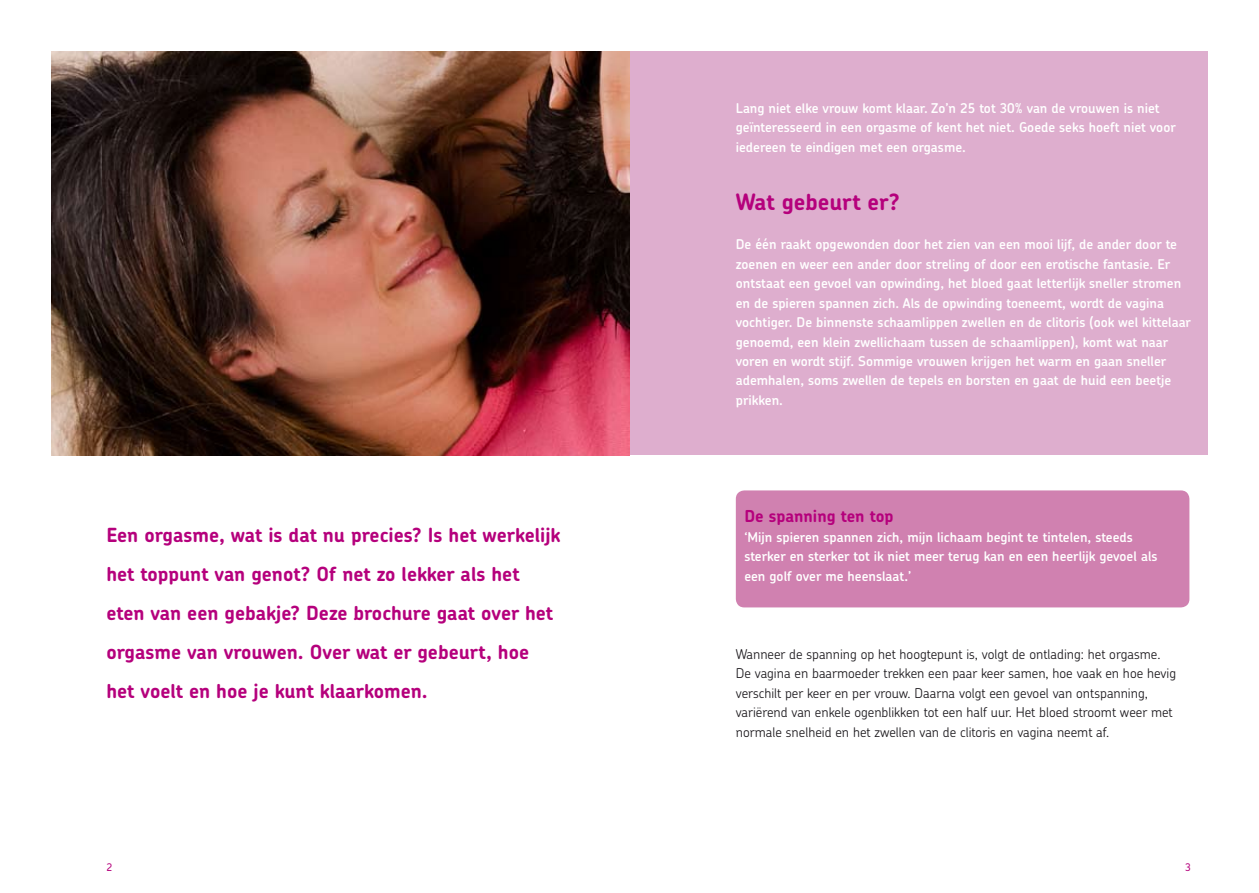
<style>
.page{position:relative;width:1259px;height:893px;background:#fff}
.page>*{position:absolute;margin:0;border:0;box-sizing:border-box;transform-origin:0 0}
.t1{font:700 22.5px "Chevin Std";color:#b5007c}
.t2{font:700 19.5px/39px "Chevin Std";color:#b5007c}
.t3{font:700 16.5px "Chevin Std";color:#b5007c}
.t4{font:600 13.5px/19.5px "Chevin Std";color:#fff}
.t5{font:300 13.5px/19.5px "Chevin Std";color:#1a171b}
.t6{font:500 10.5px "Chevin Std";color:#b5007c}
</style>
<div class="page">
<div style="left:80px;top:51px;width:1128px;height:404px;background:#deaece"></div>
<img style="left:51px;top:51px;width:578px;height:404px">
<div style="left:736px;top:490px;width:453px;height:117px;background:#d081b0;border-radius:9px"></div>
<h2 class="t2" style="left:106px;top:515px;width:456px">Een orgasme, wat is dat nu precies? Is het werkelijk het toppunt van genot? Of net zo lekker als het eten van een gebakje? Deze brochure gaat over het orgasme van vrouwen. Over wat er gebeurt, hoe het voelt en hoe je kunt klaarkomen.</h2>
<p class="t4" style="left:736px;top:98px;width:441px">Lang niet elke vrouw komt klaar. Zo’n 25 tot 30% van de vrouwen is niet geïnteresseerd in een orgasme of kent het niet. Goede seks hoeft niet voor iedereen te eindigen met een orgasme.</p>
<h1 class="t1" style="left:736px;top:187px;width:166px">Wat gebeurt er?</h1>
<p class="t4" style="left:736px;top:234px;width:457px">De één raakt opgewonden door het zien van een mooi lijf, de ander door te zoenen en weer een ander door streling of door een erotische fantasie. Er ontstaat een gevoel van opwinding, het bloed gaat letterlijk sneller stromen en de spieren spannen zich. Als de opwinding toeneemt, wordt de vagina vochtiger. De binnenste schaamlippen zwellen en de clitoris (ook wel kittelaar genoemd, een klein zwellichaam tussen de schaamlippen), komt wat naar voren en wordt stijf. Sommige vrouwen krijgen het warm en gaan sneller ademhalen, soms zwellen de tepels en borsten en gaat de huid een beetje prikken.</p>
<p class="t3" style="left:744px;top:505px;width:151px">De spanning ten top</p>
<p class="t4" style="left:744px;top:527px;width:415px">‘Mijn spieren spannen zich, mijn lichaam begint te tintelen, steeds sterker en sterker tot ik niet meer terug kan en een heerlijk gevoel als een golf over me heenslaat.’</p>
<p class="t5" style="left:736px;top:643px;width:442px">Wanneer de spanning op het hoogtepunt is, volgt de ontlading: het orgasme.<br>De vagina en baarmoeder trekken een paar keer samen, hoe vaak en hoe hevig verschilt per keer en per vrouw. Daarna volgt een gevoel van ontspanning, variërend van enkele ogenblikken tot een half uur. Het bloed stroomt weer met normale snelheid en het zwellen van de clitoris en vagina neemt af.</p>
<p class="t6" style="left:106px;top:861px;width:7px">2</p>
<p class="t6" style="left:1185px;top:861px;width:7px">3</p>
</div>
